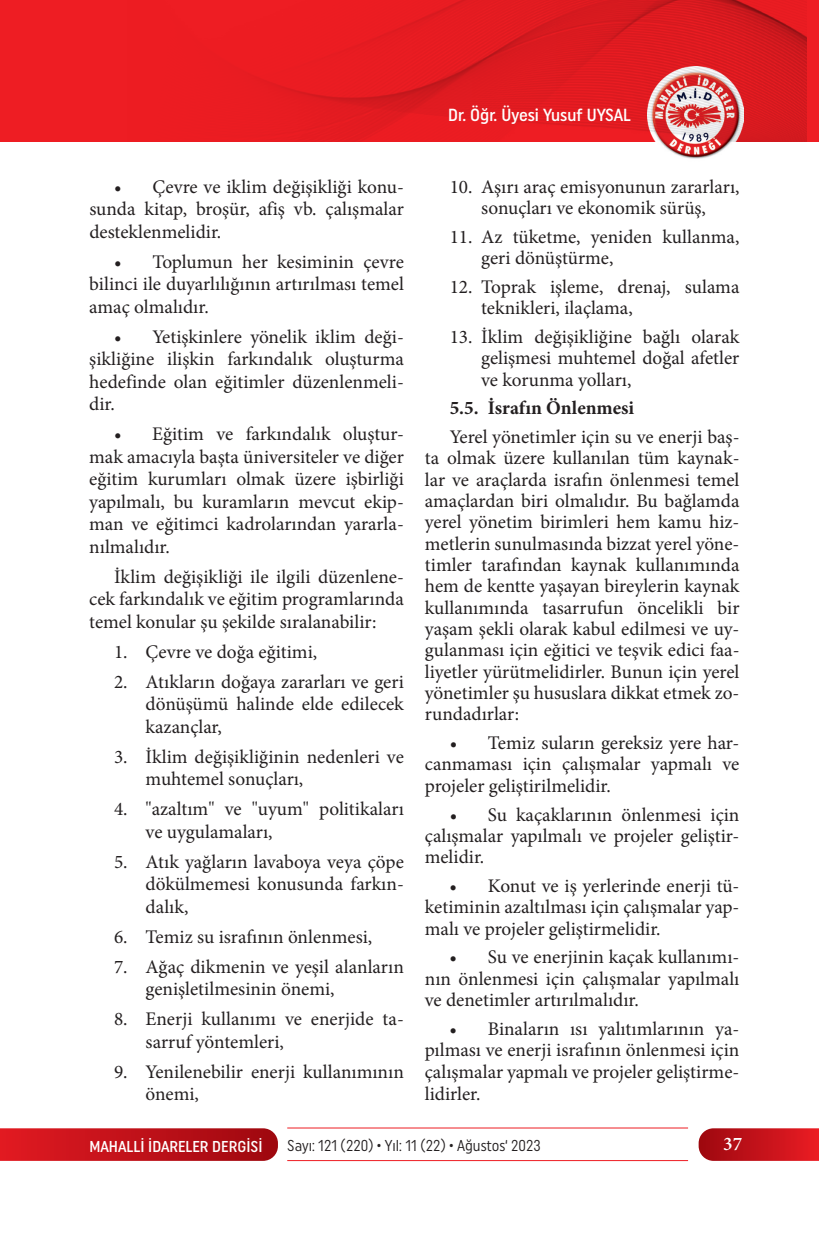
<style>
.page{position:relative;width:819px;height:1241px;background:#fff}
.page>*{position:absolute;margin:0;border:0;box-sizing:border-box;transform-origin:0 0}
.t1{font:19.25px/21.3px "Minion Pro";color:#231f20;text-align:justify}
.t2{font:700 19.25px "Minion Pro";color:#231f20}
.t3{font:600 19.25px "Minion Pro";color:#fff}
.t4{font:500 17.5px "Uniform Condensed";color:#fff}
.t5{font:15.75px "Uniform Condensed";color:#231f20;scale:.95 1}
.t6{font:500 15.75px "Uniform Condensed";color:#fff}
</style>
<div class="page">
<svg style="left:0;top:1128px;width:278px;height:32px;background:#c1151c"></svg>
<svg style="left:698px;top:1128px;width:121px;height:32px;background:#c61a22"></svg>
<hr style="left:287px;top:1127px;width:401px;height:1px;background:#ee1d23">
<hr style="left:287px;top:1159px;width:401px;height:1px;background:#ee1d23">
<div style="left:0;top:0;width:819px;height:141px;background:#ee1d23"></div>
<img style="left:647px;top:141px;width:96px;height:18px">
<img style="left:256px;top:0;width:550px;height:141px">
<p class="t4" style="left:448px;top:105px;width:184px">Dr. Öğr. Üyesi Yusuf UYSAL</p>
<p class="t1" style="left:89px;top:175px;width:316px;line-height:22.6px;text-indent:25px">• Çevre ve iklim değişikliği konu&shy;sunda kitap, broşür, afiş vb. çalışmalar desteklenmelidir.</p>
<p class="t1" style="left:89px;top:250px;width:316px;line-height:22.6px;text-indent:25px">• Toplumun her kesiminin çevre bilinci ile duyarlılığının artırılması temel amaç olmalıdır.</p>
<p class="t1" style="left:89px;top:325px;width:316px;line-height:22.6px;text-indent:25px">• Yetişkinlere yönelik iklim deği&shy;şikliğine ilişkin farkındalık oluşturma hedefinde olan eğitimler düzenlenmeli&shy;dir.</p>
<p class="t1" style="left:89px;top:423px;width:316px;line-height:22.6px;text-indent:25px">• Eğitim ve farkındalık oluştur&shy;mak amacıyla başta üniversiteler ve diğer eğitim kurumları olmak üzere işbirliği yapılmalı, bu kuramların mevcut ekip&shy;man ve eğitimci kadrolarından yararla&shy;nılmalıdır.</p>
<p class="t1" style="left:89px;top:565px;width:316px;line-height:22.6px;text-indent:25px">İklim değişikliği ile ilgili düzenlene&shy;cek farkındalık ve eğitim programlarında temel konular şu şekilde sıralanabilir:</p>
<p class="t1" style="left:114px;top:641px;width:204px">1. Çevre ve doğa eğitimi,</p>
<p class="t1" style="left:146px;top:670px;width:260px;line-height:22.6px;text-indent:-31px">2. Atıkların doğaya zararları ve geri dönüşümü halinde elde edilecek kazançlar,</p>
<p class="t1" style="left:146px;top:745px;width:260px;line-height:22.6px;text-indent:-31px">3. İklim değişikliğinin nedenleri ve muhtemel sonuçları,</p>
<p class="t1" style="left:146px;top:797px;width:260px;line-height:22.6px;text-indent:-31px">4. "azaltım" ve "uyum" politikaları ve uygulamaları,</p>
<p class="t1" style="left:146px;top:850px;width:260px;line-height:22.6px;text-indent:-31px">5. Atık yağların lavaboya veya çöpe dökülmemesi konusunda farkın&shy;dalık,</p>
<p class="t1" style="left:114px;top:925px;width:259px">6. Temiz su israfının önlenmesi,</p>
<p class="t1" style="left:146px;top:955px;width:260px;line-height:22.6px;text-indent:-31px">7. Ağaç dikmenin ve yeşil alanların genişletilmesinin önemi,</p>
<p class="t1" style="left:146px;top:1007px;width:260px;line-height:22.6px;text-indent:-31px">8. Enerji kullanımı ve enerjide ta&shy;sarruf yöntemleri,</p>
<p class="t1" style="left:146px;top:1060px;width:260px;line-height:22.6px;text-indent:-31px">9. Yenilenebilir enerji kullanımının önemi,</p>
<p class="t1" style="left:449px;top:176px;width:291px;text-align:center">10. Aşırı araç emisyonunun zararları, sonuçları ve ekonomik sürüş,</p>
<p class="t1" style="left:481px;top:226px;width:260px;text-indent:-31px">11. Az tüketme, yeniden kullanma, geri dönüştürme,</p>
<p class="t1" style="left:481px;top:276px;width:260px;text-indent:-31px">12. Toprak işleme, drenaj, sulama teknikleri, ilaçlama,</p>
<p class="t1" style="left:481px;top:326px;width:260px;text-indent:-31px">13. İklim değişikliğine bağlı olarak gelişmesi muhtemel doğal afetler ve korunma yolları,</p>
<p class="t2" style="left:449px;top:394px;width:186px">5.5. İsrafın Önlenmesi</p>
<p class="t1" style="left:425px;top:426px;width:316px;text-indent:25px">Yerel yönetimler için su ve enerji baş&shy;ta olmak üzere kullanılan tüm kaynak&shy;lar ve araçlarda israfın önlenmesi temel amaçlardan biri olmalıdır. Bu bağlamda yerel yönetim birimleri hem kamu hiz&shy;metlerin sunulmasında bizzat yerel yöne&shy;timler tarafından kaynak kullanımında hem de kentte yaşayan bireylerin kaynak kullanımında tasarrufun öncelikli bir yaşam şekli olarak kabul edilmesi ve uy&shy;gulanması için eğitici ve teşvik edici faa&shy;liyetler yürütmelidirler. Bunun için yerel yönetimler şu hususlara dikkat etmek zo&shy;rundadırlar:</p>
<p class="t1" style="left:425px;top:732px;width:316px;text-indent:25px">• Temiz suların gereksiz yere har&shy;canmaması için çalışmalar yapmalı ve projeler geliştirilmelidir.</p>
<p class="t1" style="left:425px;top:803px;width:316px;text-indent:25px">• Su kaçaklarının önlenmesi için çalışmalar yapılmalı ve projeler geliştir&shy;melidir.</p>
<p class="t1" style="left:425px;top:875px;width:316px;text-indent:25px">• Konut ve iş yerlerinde enerji tü&shy;ketiminin azaltılması için çalışmalar yap&shy;malı ve projeler geliştirmelidir.</p>
<p class="t1" style="left:425px;top:946px;width:316px;text-indent:25px">• Su ve enerjinin kaçak kullanımı&shy;nın önlenmesi için çalışmalar yapılmalı ve denetimler artırılmalıdır.</p>
<p class="t1" style="left:425px;top:1017px;width:316px;text-indent:25px">• Binaların ısı yalıtımlarının ya&shy;pılması ve enerji israfının önlenmesi için çalışmalar yapmalı ve projeler geliştirme&shy;lidirler.</p>
<p class="t6" style="left:89px;top:1136px;width:175px">MAHALLİ İDARELER DERGİSİ</p>
<p class="t5" style="left:287px;top:1136px;width:268px">Sayı: 121 (220) • Yıl: 11 (22) • Ağustos‘ 2023</p>
<p class="t3" style="left:723px;top:1130px;width:20px">37</p>
</div>
